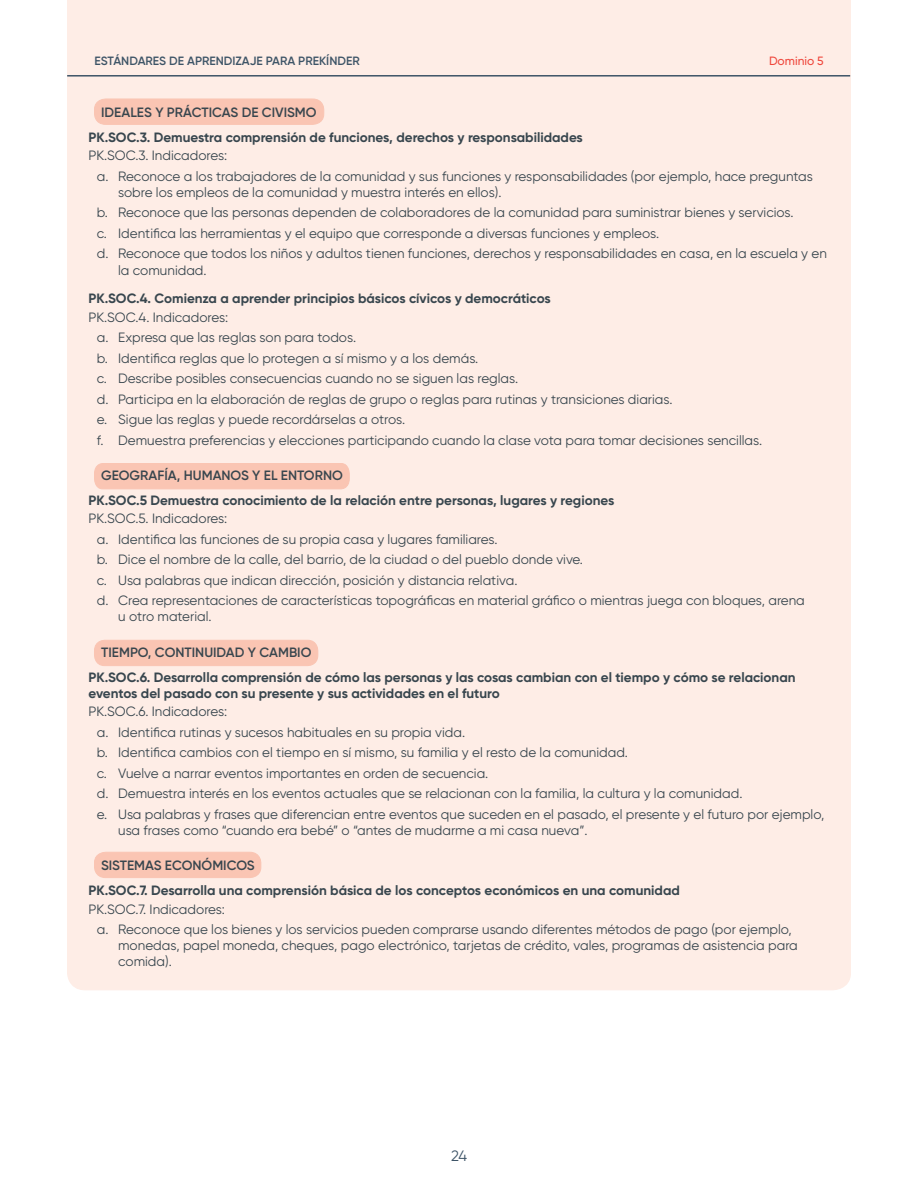
<style>
.page{position:relative;width:918px;height:1188px;background:#fff}
.page>*{position:absolute;margin:0;border:0;box-sizing:border-box;transform-origin:0 0}
.t1{font:15px "Gilroy";color:#3d5467}
.框缩进二{font:13.5px/16.2px "Gilroy";color:#38464e}
.框加粗三{font:700 13.5px/16.2px "Gilroy";color:#38464e}
.框正文3{font:13.5px "Gilroy";color:#38464e}
.框加粗2{font:600 13.5px "Gilroy";color:#38464e}
.t2{font:600 12px "Gilroy";color:#3d5467}
.t3{font:500 12px "Gilroy";color:#ef463b}
</style>
<div class="page">
<div style="left:67px;top:0;width:784px;height:990px;background:#feede6"></div>
<div style="left:94px;top:99px;width:230px;height:25px;background:#fac5b3"></div>
<div style="left:94px;top:463px;width:255px;height:26px;background:#fac5b3"></div>
<div style="left:94px;top:640px;width:224px;height:26px;background:#fac5b3"></div>
<div style="left:94px;top:852px;width:167px;height:26px;background:#fac5b3"></div>
<hr style="left:67px;top:75px;width:783px;height:2px;background:#3d5466">
<p class="t2" style="left:95px;top:53px;width:267px">ESTÁNDARES DE APRENDIZAJE PARA PREKÍNDER</p>
<p class="框加粗2" style="left:101px;top:104px;width:217px">IDEALES Y PRÁCTICAS DE CIVISMO</p>
<p class="框加粗三" style="left:88px;top:129px;width:496px">PK.SOC.3. Demuestra comprensión de funciones, derechos y responsabilidades</p>
<p class="框正文3" style="left:88px;top:147px;width:140px">PK.SOC.3. Indicadores:</p>
<p class="框缩进二" style="left:118px;top:168px;width:696px;text-indent:-21px">a. Reconoce a los trabajadores de la comunidad y sus funciones y responsabilidades (por ejemplo, hace preguntas sobre los empleos de la comunidad y muestra interés en ellos).</p>
<p class="框缩进二" style="left:97px;top:204px;width:698px">b. Reconoce que las personas dependen de colaboradores de la comunidad para suministrar bienes y servicios.</p>
<p class="框缩进二" style="left:97px;top:225px;width:564px">c. Identifica las herramientas y el equipo que corresponde a diversas funciones y empleos.</p>
<p class="框缩进二" style="left:118px;top:245px;width:710px;text-indent:-21px">d. Reconoce que todos los niños y adultos tienen funciones, derechos y responsabilidades en casa, en la escuela y en la comunidad.</p>
<p class="框加粗三" style="left:88px;top:291px;width:464px">PK.SOC.4. Comienza a aprender principios básicos cívicos y democráticos</p>
<p class="框正文3" style="left:88px;top:309px;width:141px">PK.SOC.4. Indicadores:</p>
<p class="框缩进二" style="left:97px;top:329px;width:261px">a. Expresa que las reglas son para todos.</p>
<p class="框缩进二" style="left:97px;top:350px;width:383px">b. Identifica reglas que lo protegen a sí mismo y a los demás.</p>
<p class="框缩进二" style="left:97px;top:370px;width:423px">c. Describe posibles consecuencias cuando no se siguen las reglas.</p>
<p class="框缩进二" style="left:97px;top:391px;width:577px">d. Participa en la elaboración de reglas de grupo o reglas para rutinas y transiciones diarias.</p>
<p class="框缩进二" style="left:97px;top:411px;width:310px">e. Sigue las reglas y puede recordárselas a otros.</p>
<p class="框缩进二" style="left:97px;top:432px;width:667px">f. Demuestra preferencias y elecciones participando cuando la clase vota para tomar decisiones sencillas.</p>
<p class="框加粗2" style="left:101px;top:467px;width:243px">GEOGRAFÍA, HUMANOS Y EL ENTORNO</p>
<p class="框加粗三" style="left:88px;top:492px;width:527px">PK.SOC.5 Demuestra conocimiento de la relación entre personas, lugares y regiones</p>
<p class="框正文3" style="left:88px;top:510px;width:140px">PK.SOC.5. Indicadores:</p>
<p class="框缩进二" style="left:97px;top:531px;width:402px">a. Identifica las funciones de su propia casa y lugares familiares.</p>
<p class="框缩进二" style="left:97px;top:551px;width:488px">b. Dice el nombre de la calle, del barrio, de la ciudad o del pueblo donde vive.</p>
<p class="框缩进二" style="left:97px;top:572px;width:422px">c. Usa palabras que indican dirección, posición y distancia relativa.</p>
<p class="框缩进二" style="left:118px;top:592px;width:688px;text-indent:-21px">d. Crea representaciones de características topográficas en material gráfico o mientras juega con bloques, arena u otro material.</p>
<p class="框加粗2" style="left:101px;top:644px;width:212px">TIEMPO, CONTINUIDAD Y CAMBIO</p>
<p class="框加粗三" style="left:88px;top:669px;width:709px">PK.SOC.6. Desarrolla comprensión de cómo las personas y las cosas cambian con el tiempo y cómo se relacionan eventos del pasado con su presente y sus actividades en el futuro</p>
<p class="框正文3" style="left:88px;top:703px;width:140px">PK.SOC.6. Indicadores:</p>
<p class="框缩进二" style="left:97px;top:724px;width:370px">a. Identifica rutinas y sucesos habituales en su propia vida.</p>
<p class="框缩进二" style="left:97px;top:744px;width:533px">b. Identifica cambios con el tiempo en sí mismo, su familia y el resto de la comunidad.</p>
<p class="框缩进二" style="left:97px;top:765px;width:393px">c. Vuelve a narrar eventos importantes en orden de secuencia.</p>
<p class="框缩进二" style="left:97px;top:785px;width:647px">d. Demuestra interés en los eventos actuales que se relacionan con la familia, la cultura y la comunidad.</p>
<p class="框缩进二" style="left:118px;top:806px;width:708px;text-indent:-21px">e. Usa palabras y frases que diferencian entre eventos que suceden en el pasado, el presente y el futuro por ejemplo, usa frases como “cuando era bebé” o “antes de mudarme a mi casa nueva”.</p>
<p class="框加粗2" style="left:101px;top:857px;width:155px">SISTEMAS ECONÓMICOS</p>
<p class="框加粗三" style="left:88px;top:882px;width:593px">PK.SOC.7. Desarrolla una comprensión básica de los conceptos económicos en una comunidad</p>
<p class="框正文3" style="left:88px;top:901px;width:138px">PK.SOC.7. Indicadores:</p>
<p class="框缩进二" style="left:118px;top:921px;width:681px;text-indent:-21px">a. Reconoce que los bienes y los servicios pueden comprarse usando diferentes métodos de pago (por ejemplo, monedas, papel moneda, cheques, pago electrónico, tarjetas de crédito, vales, programas de asistencia para comida).</p>
<p class="t3" style="left:769px;top:53px;width:56px">Dominio 5</p>
<p class="t1" style="left:451px;top:1147px;width:18px">24</p>
</div>
